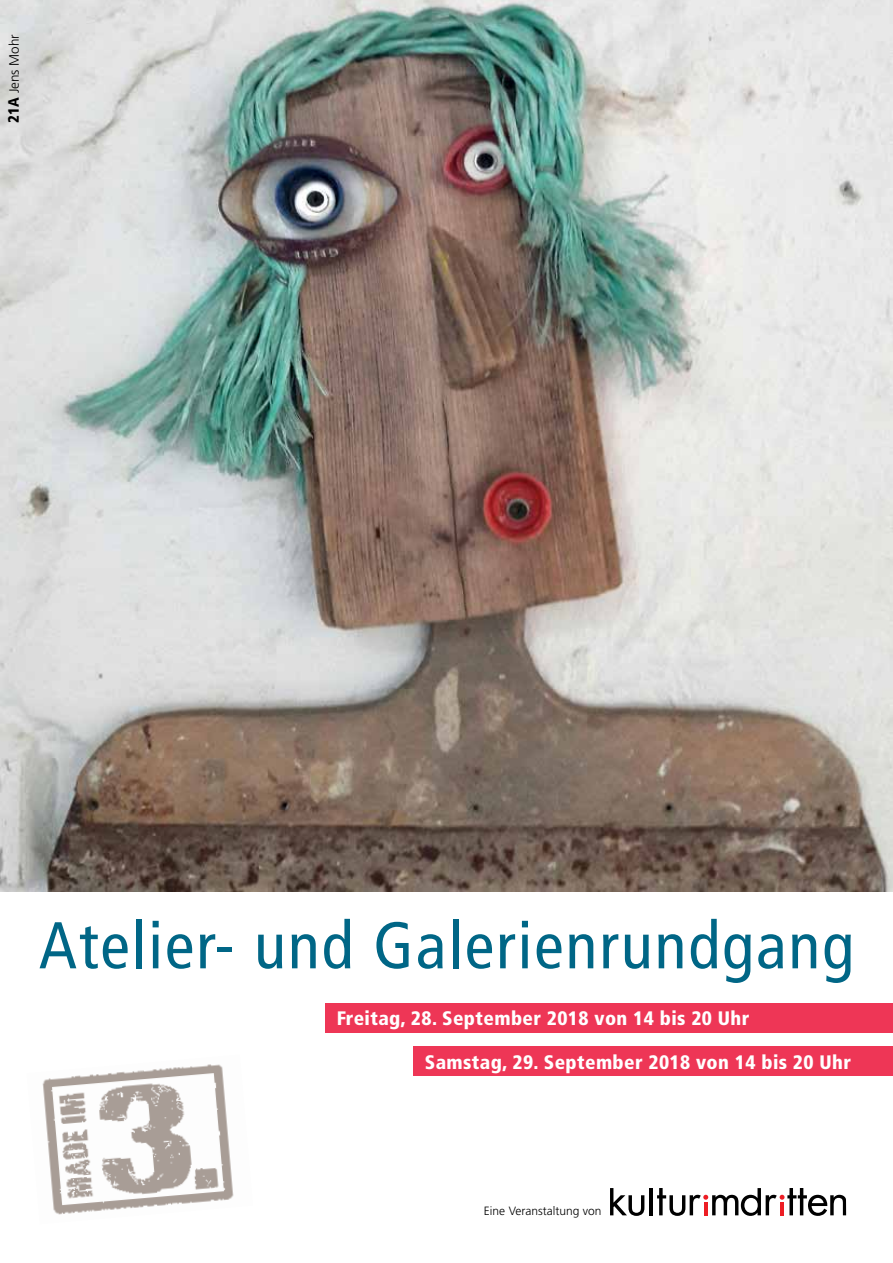
<style>
.page{position:relative;width:893px;height:1263px;background:#fff}
.page>*{position:absolute;margin:0;border:0;box-sizing:border-box;transform-origin:0 0}
.t1{font:condensed 66px "Frutiger";letter-spacing:.03em;color:#006686}
.t2{font:900 condensed 19.5px "Frutiger";letter-spacing:.02em;color:#fff}
.t3{font:300 13.5px "Frutiger";color:#000}
.t4{font:300 12px "Frutiger";color:#000}
.s1{font-weight:900;font-stretch:condensed;font-size:15px}
</style>
<div class="page">
<img style="left:0;top:0;width:893px;height:892px">
<svg style="left:610px;top:1188px;width:34px;height:28px"></svg>
<hr style="left:649px;top:1188px;width:4px;height:27px;background:#000">
<svg style="left:657px;top:1188px;width:189px;height:28px"></svg>
<hr style="left:780px;top:1202px;width:4px;height:13px;background:#ed1d24">
<div style="left:326px;top:1003px;width:567px;height:30px;background:#ee3656"></div>
<div style="left:414px;top:1046px;width:479px;height:30px;background:#ee3656"></div>
<img style="left:42px;top:1064px;width:192px;height:151px">
<p class="t3" style="left:6px;top:123px;width:90px;rotate:-90deg"><span class="s1">21A</span> Jens Mohr</p>
<h1 class="t1" style="left:39px;top:907px;width:816px">Atelier- und Galerienrundgang</h1>
<p class="t2" style="left:337px;top:1007px;width:414px">Freitag, 28. September 2018 von 14 bis 20 Uhr</p>
<p class="t2" style="left:425px;top:1050px;width:428px">Samstag, 29. September 2018 von 14 bis 20 Uhr</p>
<p class="t4" style="left:484px;top:1204px;width:119px">Eine Veranstaltung von</p>
</div>
